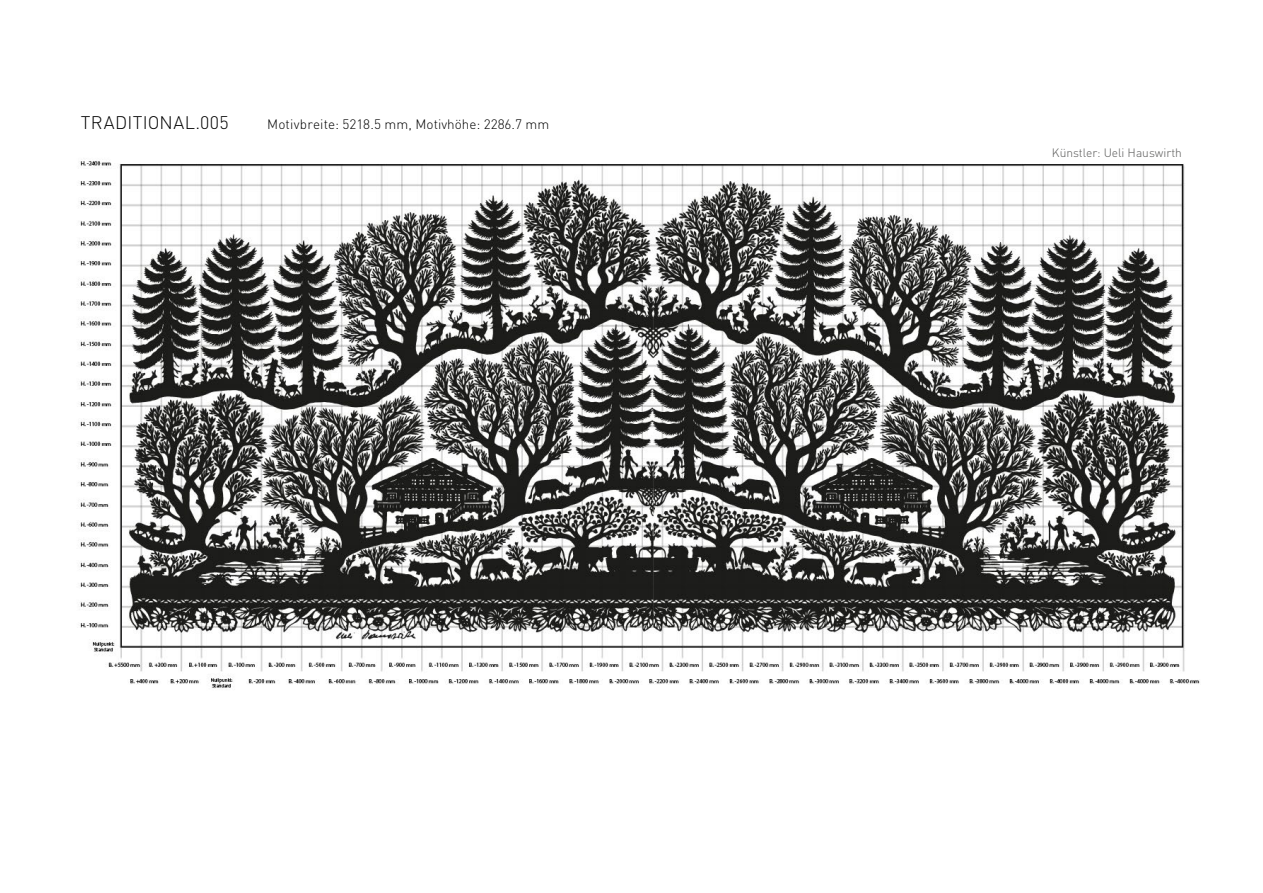
<style>
.page{position:relative;width:1263px;height:893px;background:#fff}
.page>*{position:absolute;margin:0;border:0;box-sizing:border-box;transform-origin:0 0}
.t1{font:300 18px "DIN Pro";letter-spacing:.02em;color:#000}
.t2{font:300 13.5px "DIN Pro";color:#000}
.t3{font:300 12px "DIN Pro";color:#575756}
</style>
<div class="page">
<img style="left:78px;top:161px;width:1122px;height:528px">
<h1 class="t1" style="left:81px;top:108px;width:149px">TRADITIONAL.005</h1>
<p class="t2" style="left:267px;top:113px;width:284px">Motivbreite: 5218.5 mm, Motivhöhe: 2286.7 mm</p>
<p class="t3" style="left:1052px;top:143px;width:131px">Künstler: Ueli Hauswirth</p>
</div>
